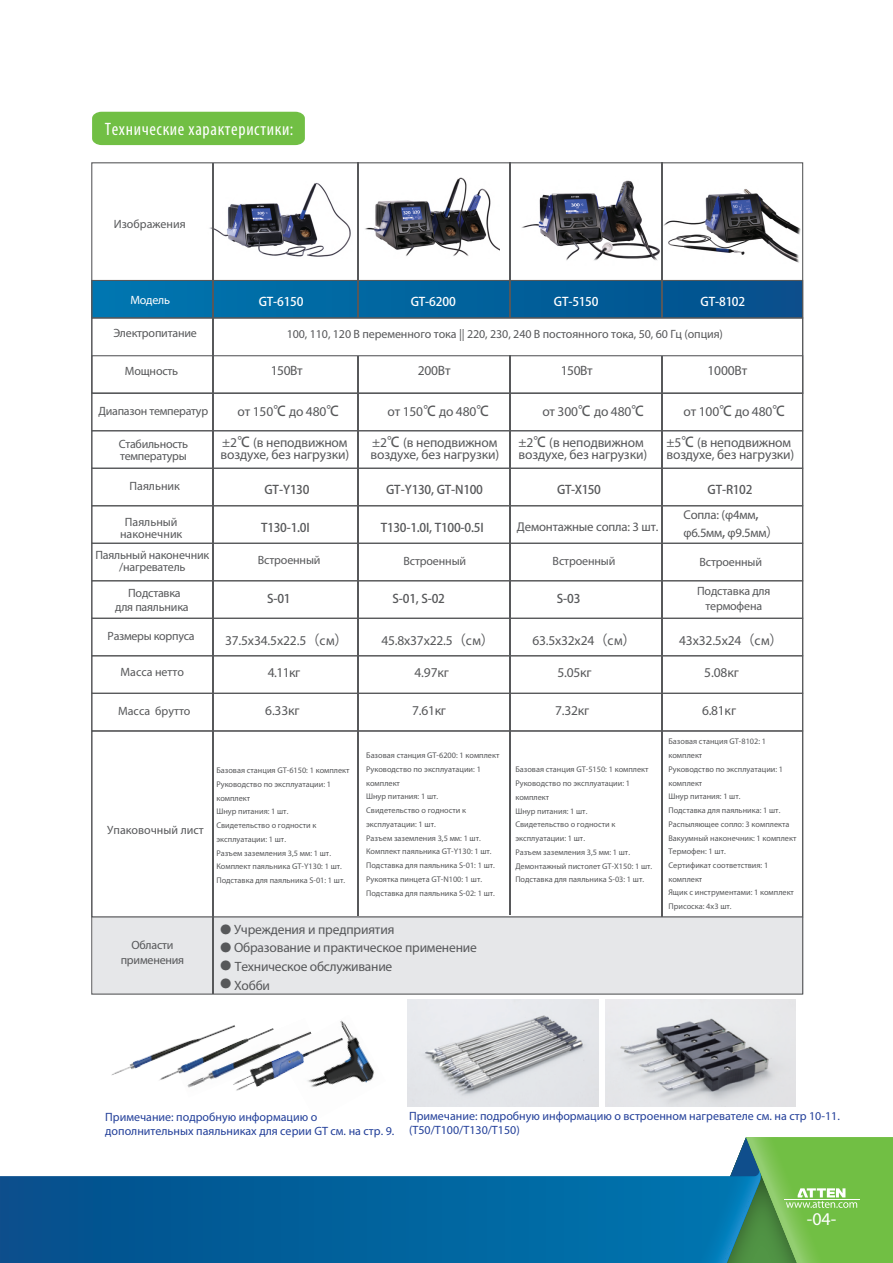
<style>
.page{position:relative;width:893px;height:1263px;background:#fff}
.page>*{position:absolute;margin:0;border:0;box-sizing:border-box;transform-origin:0 0}
.t1{font:condensed 18px "Myriad Pro";letter-spacing:.035em;color:#fff}
.t2{font:18px "Myriad Pro";color:#fff}
.t3{font:13.5px/11.7px "Myriad Pro";letter-spacing:-.01em;color:#57585a}
.t4{font:12.75px/17.9px "Myriad Pro";letter-spacing:-.01em;color:#57585a}
.t5{font:12px/12px "Myriad Pro";letter-spacing:-.01em;color:#57585a;text-align:center}
.t6{font:12px/14.4px "Myriad Pro";color:#223f99}
.t7{font:12px "Source Han Sans CN Regular G Bpc EUC H";letter-spacing:-.015em;color:#57585a}
.t8{font:12px "Source Han Sans CN Regular G Bpc EUC H";letter-spacing:-.015em;color:#fff}
.t9{font:12px "Myriad Pro";letter-spacing:-.015em;color:#fff}
.t10{font:8.25px/13.8px "Myriad Pro";color:#57585a}
.s1{font-family:"Source Han Sans CN Regular G Bpc EUC H"}
.s2{font-family:"Adobe Heiti Std"}
.s3{font-family:"Source Han Sans CN Regular G Bpc EUC H";font-size:12px}
</style>
<div class="page">
<div style="left:93px;top:917px;width:710px;height:76px;background:#e6e7e9"></div>
<img style="left:365px;top:177px;width:134px;height:79px">
<img style="left:209px;top:181px;width:142px;height:78px">
<div style="left:92px;top:280px;width:711px;height:38px;background:linear-gradient(to right,#0077b0,#044f8c)"></div>
<div style="left:91px;top:280px;width:712px;height:38px;border:1px solid #57585a"></div>
<div style="left:91px;top:317px;width:712px;height:77px;border:1px solid #57585a"></div>
<div style="left:91px;top:355px;width:712px;height:39px;border:1px solid #57585a"></div>
<div style="left:91px;top:430px;width:712px;height:39px;border:1px solid #57585a"></div>
<div style="left:91px;top:468px;width:712px;height:38px;border:1px solid #57585a"></div>
<div style="left:91px;top:505px;width:712px;height:39px;border:1px solid #57585a"></div>
<div style="left:91px;top:543px;width:712px;height:38px;border:1px solid #57585a"></div>
<div style="left:91px;top:580px;width:712px;height:39px;border:1px solid #57585a"></div>
<div style="left:91px;top:618px;width:712px;height:38px;border:1px solid #57585a"></div>
<div style="left:91px;top:655px;width:712px;height:39px;border:1px solid #57585a"></div>
<div style="left:91px;top:693px;width:712px;height:38px;border:1px solid #57585a"></div>
<div style="left:91px;top:730px;width:712px;height:187px;border:1px solid #57585a"></div>
<img style="left:521px;top:180px;width:139px;height:81px">
<div style="left:92px;top:112px;width:213px;height:33px;background:#71bf44"></div>
<img style="left:340px;top:1020px;width:35px;height:63px">
<img style="left:111px;top:1056px;width:37px;height:19px">
<img style="left:148px;top:1028px;width:77px;height:60px">
<img style="left:225px;top:1022px;width:124px;height:69px">
<svg style="left:0;top:1176px;width:648px;height:87px;background:#02609b"></svg>
<svg style="left:648px;top:1137px;width:245px;height:126px;background:#60ab7e"></svg>
<img style="left:661px;top:187px;width:139px;height:76px">
<hr style="left:213px;top:163px;width:1px;height:830px;background:#57585a">
<hr style="left:358px;top:163px;width:1px;height:155px;background:#57585a">
<hr style="left:510px;top:163px;width:1px;height:155px;background:#57585a">
<hr style="left:662px;top:163px;width:1px;height:155px;background:#57585a">
<hr style="left:358px;top:356px;width:1px;height:559px;background:#57585a">
<hr style="left:510px;top:356px;width:1px;height:559px;background:#57585a">
<hr style="left:662px;top:356px;width:1px;height:560px;background:#57585a">
<img style="left:408px;top:999px;width:190px;height:107px">
<img style="left:605px;top:999px;width:190px;height:107px">
<p class="t1" style="left:105px;top:118px;width:190px">Технические характеристики:</p>
<p class="t5" style="left:114px;top:217px;width:73px">Изображения</p>
<p class="t9" style="left:130px;top:293px;width:41px">Модель</p>
<p class="t8" style="left:259px;top:294px;width:46px">GT-6150</p>
<p class="t8" style="left:411px;top:294px;width:47px">GT-6200</p>
<p class="t8" style="left:554px;top:294px;width:46px">GT-5150</p>
<p class="t8" style="left:701px;top:294px;width:46px">GT-8102</p>
<p class="t5" style="left:113px;top:327px;width:85px">Электропитание</p>
<p class="t5" style="left:287px;top:328px;width:438px">100, 110, 120 В переменного тока || 220, 230, 240 В постоянного тока, 50, 60 Гц (опция)</p>
<p class="t5" style="left:125px;top:365px;width:55px">Мощность</p>
<p class="t3" style="left:271px;top:365px;width:33px">150Вт</p>
<p class="t3" style="left:418px;top:365px;width:34px">200Вт</p>
<p class="t3" style="left:561px;top:365px;width:33px">150Вт</p>
<p class="t3" style="left:707px;top:365px;width:41px">1000Вт</p>
<h3 class="t5" style="left:98px;top:404px;width:111px">Диапазон температур</h3>
<p class="t3" style="left:238px;top:405px;width:104px">от 150<span class="s1">℃</span> до 480<span class="s1">℃</span></p>
<p class="t3" style="left:388px;top:405px;width:104px">от 150<span class="s1">℃</span> до 480<span class="s1">℃</span></p>
<p class="t3" style="left:542px;top:405px;width:104px">от 300<span class="s1">℃</span> до 480<span class="s1">℃</span></p>
<p class="t3" style="left:684px;top:405px;width:104px">от 100<span class="s1">℃</span> до 480<span class="s1">℃</span></p>
<p class="t5" style="left:119px;top:438px;width:71px;text-align:left">Стабильность температуры</p>
<h2 class="t3" style="left:221px;top:437px;width:130px">±2<span class="s1">℃</span> (в неподвижном воздухе, без нагрузки)</h2>
<h2 class="t3" style="left:370px;top:437px;width:130px">±2<span class="s1">℃</span> (в неподвижном воздухе, без нагрузки)</h2>
<h2 class="t3" style="left:518px;top:437px;width:130px">±2<span class="s1">℃</span> (в неподвижном воздухе, без нагрузки)</h2>
<h2 class="t3" style="left:666px;top:437px;width:129px">±5<span class="s1">℃</span> (в неподвижном воздухе, без нагрузки)</h2>
<p class="t5" style="left:130px;top:480px;width:52px">Паяльник</p>
<p class="t5" style="left:120px;top:516px;width:64px">Паяльный наконечник</p>
<p class="t7" style="left:264px;top:483px;width:47px">GT-Y130</p>
<p class="t7" style="left:261px;top:520px;width:50px">T130-1.0I</p>
<p class="t7" style="left:557px;top:482px;width:45px">GT-X150</p>
<p class="t4" style="left:517px;top:518px;width:143px">Демонтажные сопла: 3 шт.</p>
<p class="t7" style="left:386px;top:483px;width:98px">GT-Y130, GT-N100</p>
<p class="t7" style="left:708px;top:483px;width:47px">GT-R102</p>
<p class="t7" style="left:381px;top:520px;width:104px">T130-1.0I, T100-0.5I</p>
<p class="t4" style="left:683px;top:505px;width:97px">Сопла: (φ4мм<span class="s2">, </span>φ6.5мм<span class="s2">,</span> φ9.5мм<span class="s1">）</span></p>
<p class="t5" style="left:95px;top:549px;width:115px">Паяльный наконечник /нагреватель</p>
<p class="t5" style="left:258px;top:554px;width:64px">Встроенный</p>
<h3 class="t5" style="left:403px;top:555px;width:64px">Встроенный</h3>
<h3 class="t5" style="left:553px;top:555px;width:64px">Встроенный</h3>
<h3 class="t5" style="left:699px;top:556px;width:64px">Встроенный</h3>
<h3 class="t5" style="left:697px;top:584px;width:75px;line-height:14.4px">Подставка для термофена</h3>
<p class="t5" style="left:115px;top:585px;width:75px;line-height:14.4px">Подставка для паяльника</p>
<p class="t7" style="left:267px;top:592px;width:25px">S-01</p>
<p class="t7" style="left:393px;top:592px;width:54px">S-01, S-02</p>
<p class="t7" style="left:557px;top:592px;width:25px">S-03</p>
<p class="t5" style="left:108px;top:630px;width:89px">Размеры корпуса</p>
<p class="t5" style="left:121px;top:666px;width:65px">Масса нетто</p>
<p class="t5" style="left:118px;top:705px;width:74px">Масса брутто</p>
<p class="t3" style="left:225px;top:634px;width:124px">37.5x34.5x22.5<span class="s1">（</span>см<span class="s1">）</span></p>
<p class="t3" style="left:268px;top:666px;width:34px">4.11кг</p>
<p class="t3" style="left:265px;top:704px;width:36px">6.33кг</p>
<p class="t3" style="left:381px;top:634px;width:114px">45.8x37x22.5<span class="s1">（</span>см<span class="s1">）</span></p>
<p class="t3" style="left:414px;top:666px;width:36px">4.97кг</p>
<p class="t3" style="left:412px;top:704px;width:36px">7.61кг</p>
<p class="t5" style="left:107px;top:823px;width:98px">Упаковочный лист</p>
<p class="t5" style="left:121px;top:938px;width:65px;line-height:14.4px">Области применения</p>
<p class="t10" style="left:216px;top:763px;width:135px">Базовая станция GT-6150: 1 комплект<br>Руководство по эксплуатации: 1 комплект<br>Шнур питания: 1 шт.<br>Свидетельство о годности к эксплуатации: 1 шт.<br>Разъем заземления 3,5 мм: 1 шт.<br>Комплект паяльника GT-Y130: 1 шт.<br>Подставка для паяльника S-01: 1 шт.</p>
<p class="t10" style="left:366px;top:748px;width:135px">Базовая станция GT-6200: 1 комплект<br>Руководство по эксплуатации: 1 комплект<br>Шнур питания: 1 шт.<br>Свидетельство о годности к эксплуатации: 1 шт.<br>Разъем заземления 3,5 мм: 1 шт.<br>Комплект паяльника GT-Y130: 1 шт.<br>Подставка для паяльника S-01: 1 шт.<br>Рукоятка пинцета GT-N100: 1 шт.<br>Подставка для паяльника S-02: 1 шт.</p>
<p class="t3" style="left:220px;top:923px;width:176px"><span class="s3">●</span> Учреждения и предприятия</p>
<p class="t3" style="left:220px;top:941px;width:259px"><span class="s3">●</span> Образование и практическое применение</p>
<p class="t3" style="left:220px;top:960px;width:174px"><span class="s3">●</span> Техническое обслуживание</p>
<p class="t3" style="left:220px;top:979px;width:52px"><span class="s3">●</span> Хобби</p>
<p class="t3" style="left:532px;top:635px;width:105px">63.5x32x24<span class="s1">（</span>см<span class="s1">）</span></p>
<p class="t3" style="left:557px;top:666px;width:36px">5.05кг</p>
<p class="t3" style="left:555px;top:704px;width:36px">7.32кг</p>
<p class="t10" style="left:515px;top:762px;width:138px">Базовая станция GT-5150: 1 комплект<br>Руководство по эксплуатации: 1 комплект<br>Шнур питания: 1 шт.<br>Свидетельство о годности к эксплуатации: 1 шт.<br>Разъем заземления 3,5 мм: 1 шт.<br>Демонтажный пистолет GT-X150: 1 шт.<br>Подставка для паяльника S-03: 1 шт.</p>
<p class="t3" style="left:679px;top:635px;width:105px">43x32.5x24<span class="s1">（</span>см<span class="s1">）</span></p>
<p class="t3" style="left:704px;top:666px;width:36px">5.08кг</p>
<p class="t3" style="left:702px;top:704px;width:36px">6.81кг</p>
<p class="t10" style="left:668px;top:735px;width:129px">Базовая станция GT-8102: 1 комплект<br>Руководство по эксплуатации: 1 комплект<br>Шнур питания: 1 шт.<br>Подставка для паяльника: 1 шт.<br>Распыляющее сопло: 3 комплекта<br>Вакуумный наконечник: 1 комплект<br>Термофен: 1 шт.<br>Сертификат соответствия: 1 комплект<br>Ящик с инструментами: 1 комплект<br>Присоска: 4x3 шт.</p>
<p class="t6" style="left:105px;top:1109px;width:291px">Примечание: подробную информацию о дополнительных паяльниках для серии GT см. на стр. 9.</p>
<p class="t6" style="left:409px;top:1108px;width:432px">Примечание: подробную информацию о встроенном нагревателе см. на стр 10-11. (T50/T100/T130/T150)</p>
<p class="t2" style="left:807px;top:1207px;width:31px">-04-</p>
</div>
